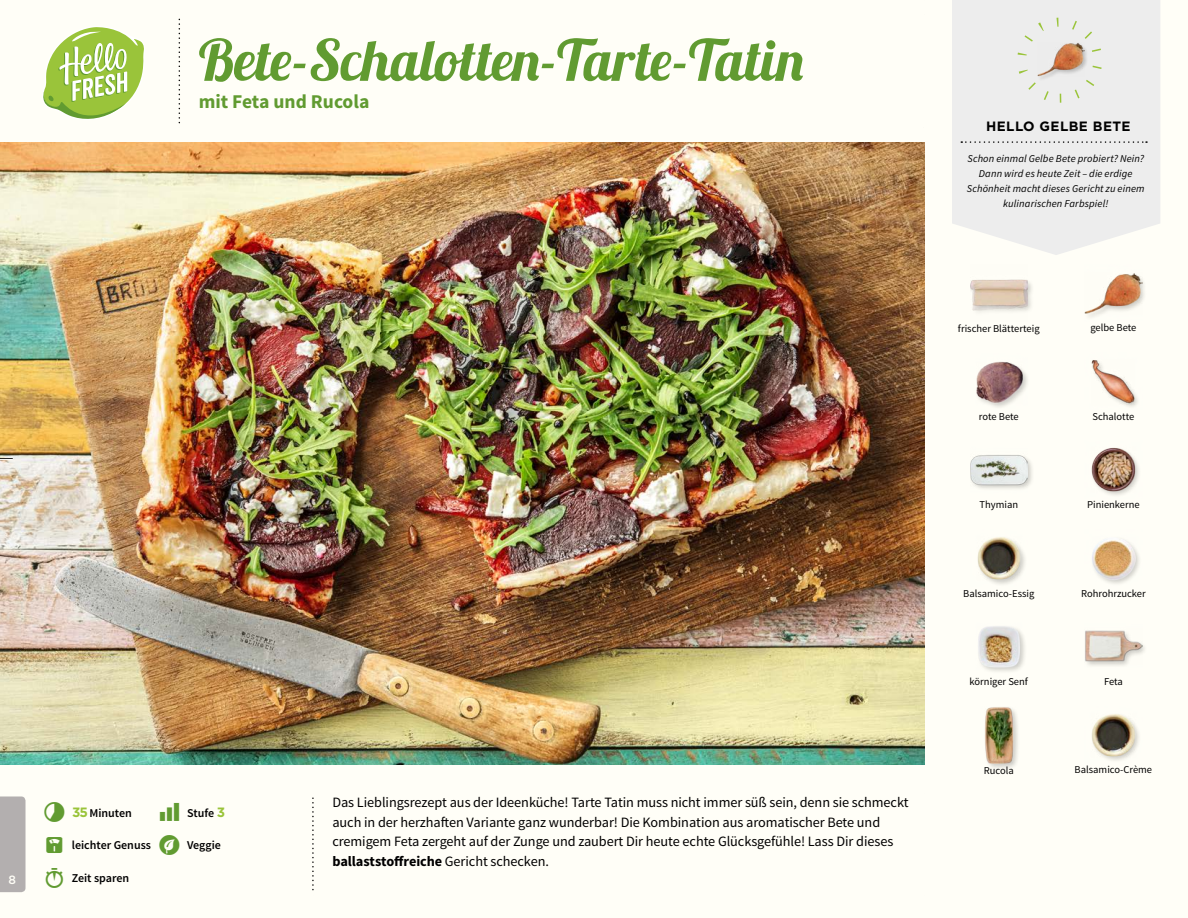
<style>
.page{position:relative;width:1188px;height:918px;background:#fffef7}
.page>*{position:absolute;margin:0;border:0;box-sizing:border-box;transform-origin:0 0}
.T09_EUROPE{font:57px "Lobster 1.3";color:#619b31}
.T09_EUROPE-2{font:700 19.5px "Source Sans Pro";color:#619b31}
._05_Story_DE{font:14.25px/19.5px "Source Sans Pro";letter-spacing:-.005em;color:#000}
._01_Highlight{font:700 13.5px "Gotham";letter-spacing:.03em;color:#000}
._04_Intro{font:600 12px "Source Sans Pro";color:#000}
.t1{font:500 12px "Gotham";color:#fffef7}
._18_FRONT_ingredient{font:10.5px "Source Sans Pro";color:#000}
._02_Hello{font:italic 10.5px/14.7px "Source Sans Pro";letter-spacing:.015em;color:#000;text-align:center}
.s1{font-family:"Gotham";font-weight:700;font-size:13.5px;color:#9ac43a}
.s2{font-weight:700}
</style>
<div class="page">
<div style="left:983px;top:706px;width:38px;height:65px;background:#000;opacity:.2"></div>
<img style="left:983px;top:706px;width:38px;height:58px">
<div style="left:1084px;top:630px;width:65px;height:38px;background:#000;opacity:.2"></div>
<img style="left:1085px;top:630px;width:57px;height:38px">
<img style="left:978px;top:626px;width:47px;height:45px">
<img style="left:1092px;top:539px;width:47px;height:45px">
<img style="left:977px;top:537px;width:48px;height:47px">
<img style="left:1091px;top:447px;width:48px;height:48px">
<div style="left:969px;top:453px;width:65px;height:39px;background:#000;opacity:.2"></div>
<img style="left:970px;top:453px;width:58px;height:39px">
<img style="left:1091px;top:360px;width:47px;height:47px">
<img style="left:976px;top:361px;width:51px;height:46px">
<div style="left:1084px;top:273px;width:65px;height:48px;background:#000;opacity:.2"></div>
<img style="left:1085px;top:273px;width:57px;height:48px">
<div style="left:969px;top:279px;width:65px;height:38px;background:#000;opacity:.2"></div>
<img style="left:970px;top:279px;width:58px;height:38px">
<img style="left:1092px;top:714px;width:47px;height:47px">
<svg style="left:43px;top:27px;width:101px;height:92px"></svg>
<div style="left:0;top:796px;width:26px;height:96px;background:#b3afaf"></div>
<div style="left:952px;top:0;width:208px;height:255px;background:#ededed"></div>
<svg style="left:961px;top:141px;width:186px;height:2px"></svg>
<div style="left:1037px;top:42px;width:53px;height:39px;background:#000;opacity:.2"></div>
<img style="left:1038px;top:35px;width:46px;height:47px">
<div style="left:1017px;top:18px;width:85px;height:85px;border:9px dashed #9ac43a;border-radius:50%"></div>
<img style="left:0;top:142px;width:925px;height:623px">
<svg style="left:0;top:458px;width:13px;height:2px"></svg>
<p class="t1" style="left:9px;top:872px;width:9px">8</p>
<p class="T09_EUROPE" style="left:199px;top:24px;width:607px">Bete-Schalotten-Tarte-Tatin</p>
<p class="T09_EUROPE-2" style="left:199px;top:89px;width:172px">mit Feta und Rucola</p>
<p class="_04_Intro" style="left:72px;top:805px;width:61px"><span class="s1">35</span> Minuten</p>
<p class="_05_Story_DE" style="left:332px;top:793px;width:578px">Das Lieblingsrezept aus der Ideenküche! Tarte Tatin muss nicht immer süß sein, denn sie schmeckt auch in der herzhaften Variante ganz wunderbar! Die Kombination aus aromatischer Bete und cremigem Feta zergeht auf der Zunge und zaubert Dir heute echte Glücksgefühle! Lass Dir dieses <span class="s2">ballaststoffreiche</span> Gericht schecken.</p>
<p class="_04_Intro" style="left:187px;top:805px;width:40px">Stufe <span class="s1">3</span></p>
<p class="_04_Intro" style="left:72px;top:838px;width:81px">leichter Genuss</p>
<p class="_04_Intro" style="left:187px;top:838px;width:35px">Veggie</p>
<p class="_04_Intro" style="left:72px;top:870px;width:59px">Zeit sparen</p>
<p class="_01_Highlight" style="left:986px;top:117px;width:146px">HELLO GELBE BETE</p>
<p class="_02_Hello" style="left:967px;top:152px;width:179px">Schon einmal Gelbe Bete probiert? Nein?<br>Dann wird es heute Zeit – die erdige Schönheit macht dieses Gericht zu einem kulinarischen Farbspiel!</p>
<p class="_18_FRONT_ingredient" style="left:958px;top:322px;width:83px">frischer Blätterteig</p>
<p class="_18_FRONT_ingredient" style="left:1090px;top:321px;width:48px">gelbe Bete</p>
<p class="_18_FRONT_ingredient" style="left:979px;top:410px;width:41px">rote Bete</p>
<p class="_18_FRONT_ingredient" style="left:1092px;top:410px;width:44px">Schalotte</p>
<p class="_18_FRONT_ingredient" style="left:980px;top:498px;width:40px">Thymian</p>
<p class="_18_FRONT_ingredient" style="left:1087px;top:498px;width:54px">Pinienkerne</p>
<p class="_18_FRONT_ingredient" style="left:963px;top:587px;width:73px">Balsamico-Essig</p>
<p class="_18_FRONT_ingredient" style="left:1081px;top:587px;width:66px">Rohrohrzucker</p>
<p class="_18_FRONT_ingredient" style="left:970px;top:675px;width:60px">körniger Senf</p>
<p class="_18_FRONT_ingredient" style="left:1104px;top:675px;width:20px">Feta</p>
<p class="_18_FRONT_ingredient" style="left:984px;top:764px;width:32px">Rucola</p>
<p class="_18_FRONT_ingredient" style="left:1075px;top:763px;width:79px">Balsamico-Crème</p>
</div>
